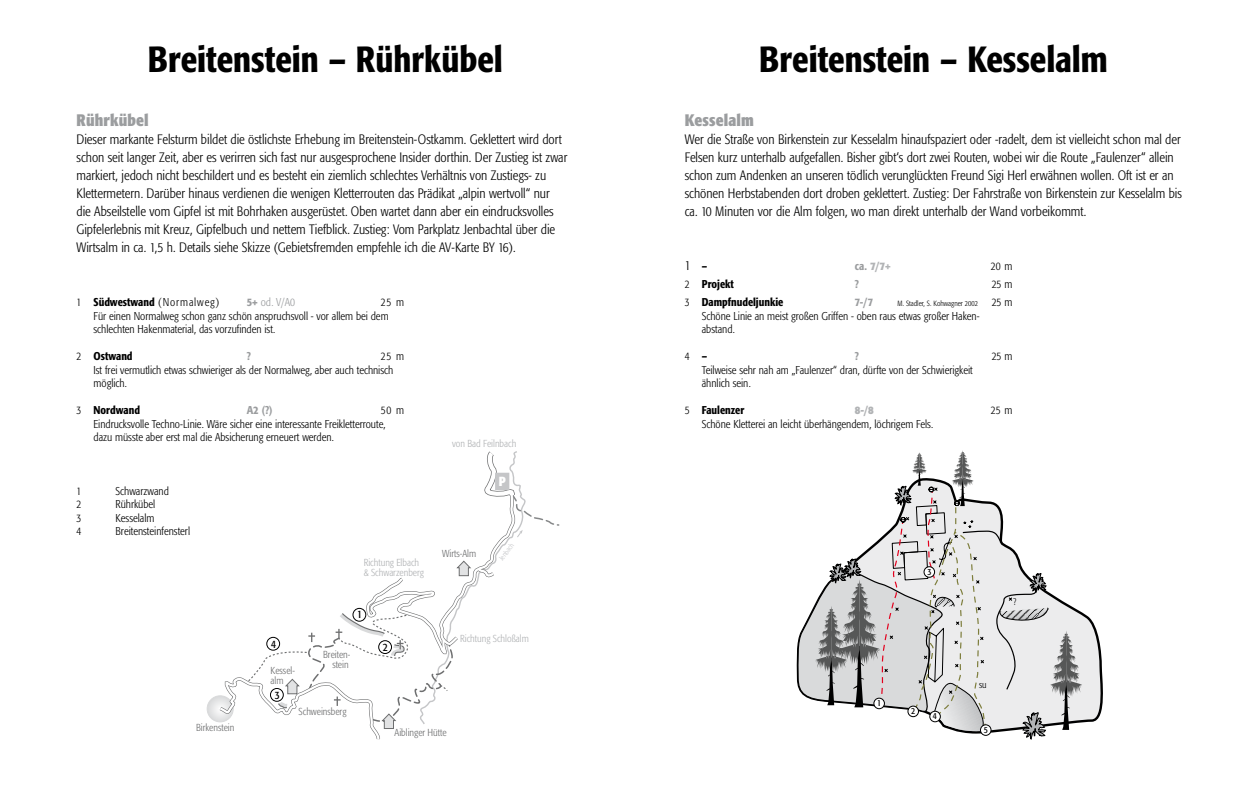
<style>
.page{position:relative;width:1259px;height:787px;background:#fff}
.page>*{position:absolute;margin:0;border:0;box-sizing:border-box;transform-origin:0 0}
.t1{font:500 36px "Formata Condensed BQ";color:#000}
.t2{font:700 16.5px "Formata Condensed BQ";letter-spacing:.01em;color:#9b9d9f}
.t3{font:300 13.5px/18px "Formata Condensed BQ";color:#000}
.t4{font:700 13.05px "Formata Condensed BQ";color:#fff}
.t5{font:300 11.25px/13.5px "Formata Condensed BQ";color:#000}
.t6{font:500 11.25px "Formata Condensed BQ";color:#000}
.t7{font:300 11.25px "Formata Condensed BQ";letter-spacing:.075em;color:#000}
.t8{font:500 11.25px "Formata Condensed BQ";color:#9b9d9f}
.t9{font:700 11.25px "Formata Condensed BQ";color:#b1b3b5}
.t10{font:300 11.25px "Formata Condensed BQ";color:#9b9d9f}
.t11{font:11.1px "Forma Con BQ Reg";color:#000}
.t12{font:300 10.05px/10.1px "Formata Condensed BQ";color:#6e6f70}
.t13{font:300 10.05px/10.1px "Formata Condensed BQ";color:#b1b3b5}
.t14{font:300 9.6px "Formata Condensed BQ";color:#000}
.t15{font:9px "Formata Condensed BQ";color:#000}
.t16{font:300 7.5px "Formata Condensed BQ";color:#000}
.t17{font:300 7.05px "Formata Condensed BQ";color:#c5c6c8}
.s1{font-weight:500}
.s2{font-weight:300}
.s3{font-weight:500;font-size:11.25px}
.s4{font-weight:500;color:#9b9d9f}
.s5{font-size:11.25px}
</style>
<div class="page">
<svg style="left:1082px;top:612px;width:21px;height:111px"></svg>
<svg style="left:796px;top:450px;width:286px;height:289px"></svg>
<div style="left:930px;top:711px;width:10px;height:10px;background:#fff;border-radius:50%"></div>
<div style="left:929px;top:711px;width:11px;height:11px;border:1px solid #000;border-radius:50%"></div>
<div style="left:874px;top:698px;width:10px;height:10px;background:#fff;border-radius:50%"></div>
<div style="left:873px;top:698px;width:11px;height:11px;border:1px solid #000;border-radius:50%"></div>
<div style="left:908px;top:706px;width:10px;height:10px;background:#fff;border-radius:50%"></div>
<div style="left:907px;top:706px;width:11px;height:10px;border:1px solid #000;border-radius:50%"></div>
<div style="left:924px;top:566px;width:10px;height:11px;background:#fff;border-radius:50%"></div>
<div style="left:924px;top:566px;width:10px;height:11px;border:1px solid #000;border-radius:50%"></div>
<div style="left:980px;top:724px;width:11px;height:11px;background:#fff;border-radius:50%"></div>
<div style="left:980px;top:724px;width:11px;height:11px;border:1px solid #000;border-radius:50%"></div>
<div style="left:207px;top:695px;width:26px;height:27px;background:#e1e2e3;border-radius:13px"></div>
<div style="left:207px;top:695px;width:27px;height:27px;border:1px solid #d9dadb;border-radius:50%"></div>
<svg style="left:216px;top:451px;width:344px;height:289px"></svg>
<h1 class="t1" style="left:148px;top:37px;width:356px">Breitenstein – Rührkübel</h1>
<h1 class="t1" style="left:759px;top:37px;width:350px">Breitenstein – Kesselalm</h1>
<p class="t2" style="left:77px;top:110px;width:74px">Rührkübel</p>
<p class="t3" style="left:77px;top:131px;width:492px">Dieser markante Felsturm bildet die östlichste Erhebung im Breitenstein-Ostkamm. Geklettert wird dort schon seit langer Zeit, aber es verirren sich fast nur ausgesprochene Insider dorthin. Der Zustieg ist zwar markiert, jedoch nicht beschildert und es besteht ein ziemlich schlechtes Verhältnis von Zustiegs- zu Klettermetern. Darüber hinaus verdienen die wenigen Kletterrouten das Prädikat „alpin wertvoll“ nur die Abseilstelle vom Gipfel ist mit Bohrhaken ausgerüstet. Oben wartet dann aber ein eindrucksvolles Gipfelerlebnis mit Kreuz, Gipfelbuch und nettem Tiefblick. Zustieg: Vom Parkplatz Jenbachtal über die Wirtsalm in ca. 1,5 h. Details siehe Skizze (Gebietsfremden empfehle ich die AV-Karte BY 16).</p>
<p class="t7" style="left:77px;top:296px;width:144px">1 <span class="s1">Südwestwand</span> (Normalweg)</p>
<p class="t10" style="left:247px;top:296px;width:50px"><span class="s1">5+</span> od. V/A0</p>
<p class="t5" style="left:94px;top:296px;width:312px;text-indent:287px">25 m<br>Für einen Normalweg schon ganz schön anspruchsvoll - vor allem bei dem schlechten Hakenmaterial, das vorzufinden ist.</p>
<p class="t6" style="left:77px;top:349px;width:58px"><span class="s2">2</span> Ostwand</p>
<p class="t8" style="left:247px;top:349px;width:6px">?</p>
<p class="t5" style="left:94px;top:350px;width:312px;text-indent:287px">25 m<br>Ist frei vermutlich etwas schwieriger als der Normalweg, aber auch technisch möglich.</p>
<p class="t6" style="left:77px;top:403px;width:65px"><span class="s2">3</span> Nordwand</p>
<p class="t8" style="left:247px;top:403px;width:27px">A2 (?)</p>
<p class="t5" style="left:94px;top:404px;width:312px;text-indent:287px">50 m<br>Eindrucksvolle Techno-Linie. Wäre sicher eine interessante Freikletterroute, dazu müsste aber erst mal die Absicherung erneuert werden.</p>
<p class="t5" style="left:77px;top:484px;width:6px">1</p>
<p class="t5" style="left:116px;top:484px;width:55px">Schwarzwand</p>
<p class="t5" style="left:77px;top:497px;width:6px">2</p>
<p class="t5" style="left:116px;top:497px;width:41px">Rührkübel</p>
<p class="t5" style="left:77px;top:511px;width:6px">3</p>
<p class="t5" style="left:116px;top:511px;width:40px">Kesselalm</p>
<p class="t5" style="left:77px;top:524px;width:6px">4</p>
<p class="t5" style="left:116px;top:524px;width:76px">Breitensteinfensterl</p>
<p class="t13" style="left:364px;top:557px;width:62px">Richtung Elbach &amp; Schwarzenberg</p>
<p class="t11" style="left:357px;top:608px;width:7px">1</p>
<p class="t11" style="left:271px;top:637px;width:7px">4</p>
<p class="t12" style="left:323px;top:649px;width:29px;text-align:right">Breiten&shy;stein</p>
<p class="t12" style="left:298px;top:706px;width:49px">Schweinsberg</p>
<p class="t12" style="left:271px;top:665px;width:26px">Kessel&shy;alm</p>
<p class="t11" style="left:275px;top:688px;width:7px">3</p>
<p class="t11" style="left:383px;top:640px;width:7px">2</p>
<p class="t13" style="left:452px;top:439px;width:66px">von Bad Feilnbach</p>
<p class="t12" style="left:442px;top:549px;width:35px">Wirts-Alm</p>
<p class="t4" style="left:499px;top:473px;width:9px">P</p>
<p class="t17" style="left:497px;top:557px;width:21px;rotate:-53deg">Jenbach</p>
<p class="t13" style="left:460px;top:634px;width:70px">Richtung Schloßalm</p>
<p class="t12" style="left:196px;top:723px;width:40px">Birkenstein</p>
<p class="t12" style="left:394px;top:728px;width:54px">Aiblinger Hütte</p>
<p class="t2" style="left:685px;top:110px;width:71px">Kesselalm</p>
<p class="t3" style="left:685px;top:131px;width:498px">Wer die Straße von Birkenstein zur Kesselalm hinaufspaziert oder -radelt, dem ist vielleicht schon mal der Felsen kurz unterhalb aufgefallen. Bisher gibt‘s dort zwei Routen, wobei wir die Route „Faulenzer“ allein schon zum Andenken an unseren tödlich verunglückten Freund Sigi Herl erwähnen wollen. Oft ist er an schönen Herbstabenden dort droben geklettert. Zustieg: Der Fahrstraße von Birkenstein zur Kesselalm bis ca. 10 Minuten vor die Alm folgen, wo man direkt unterhalb der Wand vorbeikommt.</p>
<p class="t3" style="left:685px;top:257px;width:24px">1 <span class="s3">–</span></p>
<p class="t9" style="left:855px;top:259px;width:37px"><span class="s4">ca.</span> 7/7+</p>
<p class="t5" style="left:990px;top:260px;width:23px">20 m</p>
<p class="t6" style="left:685px;top:277px;width:51px"><span class="s2">2</span> Projekt</p>
<p class="t8" style="left:855px;top:277px;width:6px">?</p>
<p class="t5" style="left:991px;top:278px;width:22px">25 m</p>
<p class="t6" style="left:685px;top:295px;width:100px"><span class="s2">3</span> Dampfnudeljunkie</p>
<p class="t8" style="left:855px;top:295px;width:20px">7-/7</p>
<p class="t16" style="left:897px;top:299px;width:116px">M. Stadler, S. Kohwagner 2002 <span class="s5">25 m</span></p>
<p class="t5" style="left:702px;top:309px;width:279px">Schöne Linie an meist großen Griffen - oben raus etwas großer Haken&shy;abstand.</p>
<p class="t5" style="left:685px;top:350px;width:24px">4 <span class="s1">–</span></p>
<p class="t8" style="left:855px;top:349px;width:6px">?</p>
<p class="t5" style="left:991px;top:350px;width:22px">25 m</p>
<p class="t5" style="left:702px;top:363px;width:272px">Teilweise sehr nah am „Faulenzer“ dran, dürfte von der Schwierigkeit ähnlich sein.</p>
<p class="t6" style="left:685px;top:403px;width:61px"><span class="s2">5</span> Faulenzer</p>
<p class="t9" style="left:855px;top:403px;width:20px">8-/8</p>
<p class="t5" style="left:990px;top:404px;width:23px">25 m</p>
<p class="t5" style="left:702px;top:417px;width:233px">Schöne Kletterei an leicht überhängendem, löchrigem Fels.</p>
<p class="t15" style="left:927px;top:566px;width:6px">3</p>
<p class="t15" style="left:877px;top:698px;width:6px">1</p>
<p class="t15" style="left:911px;top:705px;width:6px">2</p>
<p class="t15" style="left:932px;top:711px;width:6px">4</p>
<p class="t14" style="left:1013px;top:596px;width:5px">?</p>
<p class="t14" style="left:979px;top:679px;width:9px">su</p>
<p class="t15" style="left:984px;top:724px;width:6px">5</p>
</div>
